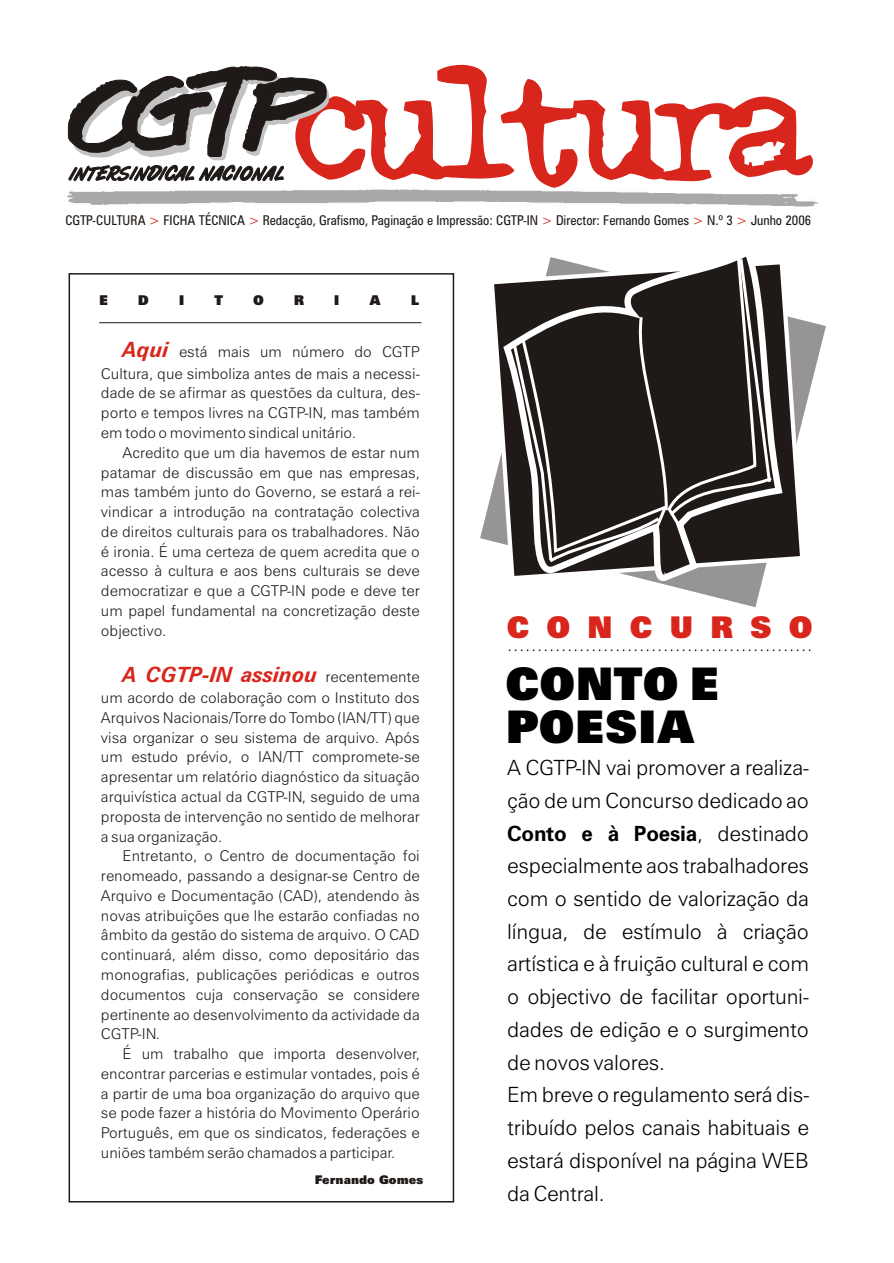
<style>
.page{position:relative;width:894px;height:1263px;background:#fff}
.page>*{position:absolute;margin:0;border:0;box-sizing:border-box;transform-origin:0 0}
.t1{font:139.05px "Triumph Tippa";letter-spacing:-.125em;color:#d9261c}
.t2{font:45px/43.2px "Zurich X Blk BT";color:#000}
.t3{font:30px "Zurich X Blk BT";letter-spacing:.56em;color:#d9261c}
.t4{font:21px/32.7px "Zurich Lt BT";letter-spacing:-.01em;color:#000}
.t5{font:700 21px "Zurich BT";letter-spacing:-.01em;color:#000}
.t6{font:italic 700 21px "Zurich BT";color:#d9261c}
.t7{font:15px/19.8px "Zurich Lt BT";color:#1f1a17;text-align:justify}
.t8{font:13.5px "Zurich Cn BT";color:#1f1a17}
.t9{font:13.5px "Zurich X Blk BT";color:#1f1a17}
.t10{font:12px "Zurich X Blk BT";color:#1f1a17}
.s1{color:#d9261c}
.s2{font-family:"Zurich Lt BT";font-weight:400}
</style>
<div class="page">
<div style="left:69px;top:273px;width:385px;height:930px;border:2px solid #1f1a17"></div>
<img style="left:67px;top:189px;width:751px;height:18px">
<svg style="left:68px;top:66px;width:261px;height:116px"></svg>
<hr style="left:99px;top:322px;width:322px;height:1px;background:#1f1a17">
<svg style="left:509px;top:650px;width:302px;height:1px"></svg>
<svg style="left:480px;top:321px;width:346px;height:286px"></svg>
<svg style="left:487px;top:283px;width:320px;height:300px"></svg>
<svg style="left:500px;top:269px;width:286px;height:313px"></svg>
<svg style="left:664px;top:571px;width:5px;height:6px"></svg>
<svg style="left:510px;top:256px;width:270px;height:309px"></svg>
<h1 class="t1" style="left:292px;top:17px;width:527px">cultura</h1>
<p class="t8" style="left:65px;top:215px;width:747px">CGTP-CULTURA <span class="s1">&gt;</span> FICHA TÉCNICA <span class="s1">&gt;</span> Redacção, Grafismo, Paginação e Impressão: CGTP-IN <span class="s1">&gt;</span> Director: Fernando Gomes <span class="s1">&gt;</span> N.º 3 <span class="s1">&gt;</span> Junho 2006</p>
<p class="t9" style="left:99px;top:295px;width:11px">E</p>
<p class="t9" style="left:138px;top:295px;width:12px">D</p>
<p class="t9" style="left:179px;top:295px;width:7px">I</p>
<p class="t9" style="left:215px;top:295px;width:10px">T</p>
<p class="t9" style="left:253px;top:295px;width:12px">O</p>
<p class="t9" style="left:294px;top:295px;width:12px">R</p>
<p class="t9" style="left:334px;top:295px;width:7px">I</p>
<p class="t9" style="left:370px;top:295px;width:13px">A</p>
<p class="t9" style="left:411px;top:295px;width:10px">L</p>
<h3 class="t6" style="left:123px;top:341px;width:48px">Aqui</h3>
<p class="t7" style="left:101px;top:343px;width:320px;line-height:21.3px;text-align:right">está mais um número do CGTP<br>Cultura, que simboliza antes de mais a necessi-</p>
<p class="t7" style="left:101px;top:385px;width:320px">dade de se afirmar as questões da cultura, des&shy;porto e tempos livres na CGTP-IN, mas também em todo o movimento sindical unitário.</p>
<p class="t7" style="left:101px;top:444px;width:320px;text-indent:22px">Acredito que um dia havemos de estar num patamar de discussão em que nas empresas, mas também junto do Governo, se estará a rei&shy;vindicar a introdução na contratação colectiva de direitos culturais para os trabalhadores. Não é ironia. É uma certeza de quem acredita que o acesso à cultura e aos bens culturais se deve democratizar e que a CGTP-IN pode e deve ter um papel fundamental na concretização deste objectivo.</p>
<p class="t7" style="left:101px;top:667px;width:320px;line-height:21.3px;text-align:right">recentemente<br>um acordo de colaboração com o Instituto dos</p>
<p class="t7" style="left:101px;top:709px;width:320px">Arquivos Nacionais/Torre do Tombo (IAN/TT) que visa organizar o seu sistema de arquivo. Após um estudo prévio, o IAN/TT compromete-se apresentar um relatório diagnóstico da situação arquivística actual da CGTP-IN, seguido de uma proposta de intervenção no sentido de melhorar a sua organização.</p>
<p class="t7" style="left:101px;top:848px;width:320px;text-indent:22px">Entretanto, o Centro de documentação foi renomeado, passando a designar-se Centro de Arquivo e Documentação (CAD), atendendo às novas atribuições que lhe estarão confiadas no âmbito da gestão do sistema de arquivo. O CAD continuará, além disso, como depositário das monografias, publicações periódicas e outros documentos cuja conservação se considere pertinente ao desenvolvimento da actividade da CGTP-IN.</p>
<p class="t7" style="left:101px;top:1045px;width:320px;text-indent:22px">É um trabalho que importa desenvolver, encontrar parcerias e estimular vontades, pois é a partir de uma boa organização do arquivo que se pode fazer a história do Movimento Operário Português, em que os sindicatos, federações e uniões também serão chamados a participar.</p>
<h3 class="t6" style="left:123px;top:666px;width:196px">A CGTP-IN assinou</h3>
<p class="t10" style="left:315px;top:1175px;width:110px">Fernando Gomes</p>
<h3 class="t3" style="left:507px;top:615px;width:307px">CONCURSO</h3>
<h2 class="t2" style="left:505px;top:666px;width:216px">CONTO E<br>POESIA</h2>
<h3 class="t4" style="left:507px;top:753px;width:303px">A CGTP-IN vai promover a realiza&shy;ção de um Concurso dedicado ao</h3>
<h3 class="t5" style="left:507px;top:825px;width:303px">Conto e à Poesia<span class="s2">, destinado</span></h3>
<p class="t4" style="left:507px;top:851px;width:304px">especialmente aos trabalhadores com o sentido de valorização da língua, de estímulo à criação artística e à fruição cultural e com o objectivo de facilitar oportuni&shy;dades de edição e o surgimento de novos valores.<br>Em breve o regulamento será dis&shy;tribuído pelos canais habituais e estará disponível na página WEB da Central.</p>
</div>
